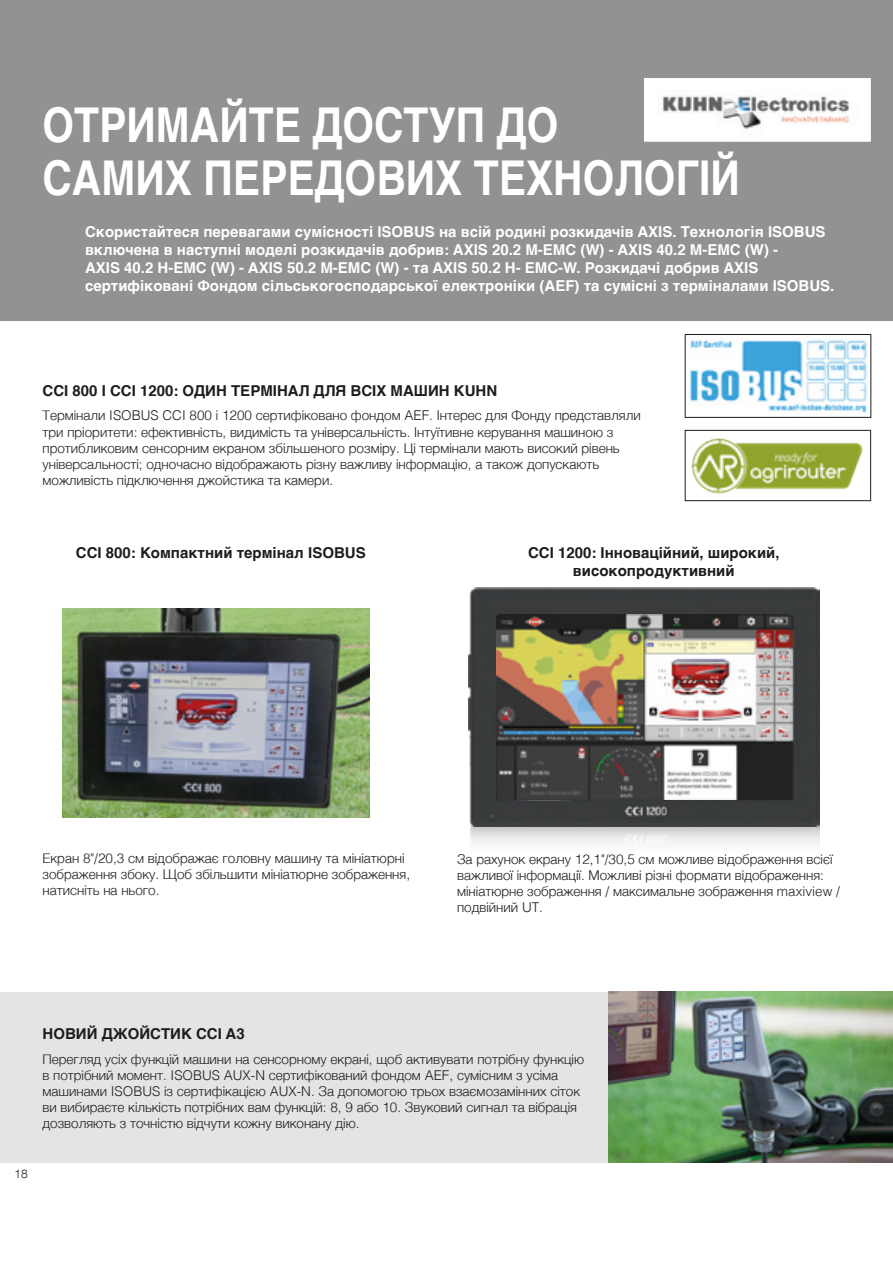
<style>
.page{position:relative;width:893px;height:1263px;background:#fff}
.page>*{position:absolute;margin:0;border:0;box-sizing:border-box;transform-origin:0 0}
.t1{font:700 48px/52.5px "Helvetica";color:#fff;scale:.85 1}
.t2{font:700 15px/18px "Helvetica";color:#fff}
.t3{font:700 15px/18px "Helvetica";color:#1d1d1b;text-align:center}
.t4{font:300 13.5px/16.2px "Helvetica";color:#1d1d1b}
.t5{font:300 12px "Helvetica Neue LT Com";color:#1d1d1b}
</style>
<div class="page">
<div style="left:0;top:992px;width:608px;height:170px;background:#e4e4e3"></div>
<img style="left:689px;top:339px;width:178px;height:74px">
<div style="left:685px;top:334px;width:186px;height:84px;border:1px solid #1d1d1b"></div>
<img style="left:691px;top:438px;width:172px;height:56px">
<div style="left:685px;top:430px;width:186px;height:71px;border:1px solid #1d1d1b"></div>
<img style="left:608px;top:992px;width:285px;height:170px">
<img style="left:62px;top:609px;width:308px;height:209px">
<img style="left:469px;top:587px;width:350px;height:236px">
<img style="left:470px;top:823px;width:349px;height:21px">
<img style="left:497px;top:615px;width:293px;height:184px">
<div style="left:0;top:0;width:893px;height:321px;background:#939292"></div>
<h1 class="t1" style="left:43px;top:100px;width:822px">ОТРИМАЙТЕ ДОСТУП ДО<br>САМИХ ПЕРЕДОВИХ ТЕХНОЛОГІЙ</h1>
<p class="t2" style="left:85px;top:223px;width:751px">Скористайтеся перевагами сумісності ISOBUS на всій родині розкидачів AXIS. Технологія ISOBUS включена в наступні моделі розкидачів добрив: AXIS 20.2 M-EMC (W) - AXIS 40.2 M-EMC (W) -<br>AXIS 40.2 H-EMC (W) - AXIS 50.2 M-EMC (W) - та AXIS 50.2 H- EMC-W. Розкидачі добрив AXIS сертифіковані Фондом сільськогосподарської електроніки (AEF) та сумісні з терміналами ISOBUS.</p>
<p class="t3" style="left:43px;top:382px;width:456px">CCI 800 І CCI 1200: ОДИН ТЕРМІНАЛ ДЛЯ ВСІХ МАШИН KUHN</p>
<p class="t4" style="left:43px;top:407px;width:600px">Термінали ISOBUS CCI 800 і 1200 сертифіковано фондом AEF. Інтерес для Фонду представляли три пріоритети: ефективність, видимість та універсальність. Інтуїтивне керування машиною з протибликовим сенсорним екраном збільшеного розміру. Ці термінали мають високий рівень універсальності; одночасно відображають різну важливу інформацію, а також допускають можливість підключення джойстика та камери.</p>
<p class="t3" style="left:76px;top:543px;width:291px">CCI 800: Компактний термінал ISOBUS</p>
<p class="t3" style="left:528px;top:543px;width:253px">CCI 1200: Інноваційний, широкий, високопродуктивний</p>
<p class="t4" style="left:43px;top:849px;width:369px">Екран 8"/20,3 см відображає головну машину та мініатюрні зображення збоку. Щоб збільшити мініатюрне зображення, натисніть на нього.</p>
<p class="t4" style="left:457px;top:850px;width:384px">За рахунок екрану 12,1"/30,5 см можливе відображення всієї важливої інформації. Можливі різні формати відображення: мініатюрне зображення / максимальне зображення maxiview / подвійний UT.</p>
<p class="t3" style="left:43px;top:1025px;width:204px">НОВИЙ ДЖОЙСТИК CCI A3</p>
<p class="t4" style="left:43px;top:1050px;width:543px">Перегляд усіх функцій машини на сенсорному екрані, щоб активувати потрібну функцію в потрібний момент. ISOBUS AUX-N сертифікований фондом AEF, сумісним з усіма машинами ISOBUS із сертифікацією AUX-N. За допомогою трьох взаємозамінних сіток ви вибираєте кількість потрібних вам функцій: 8, 9 або 10. Звуковий сигнал та вібрація дозволяють з точністю відчути кожну виконану дію.</p>
<p class="t5" style="left:15px;top:1166px;width:15px">18</p>
</div>
